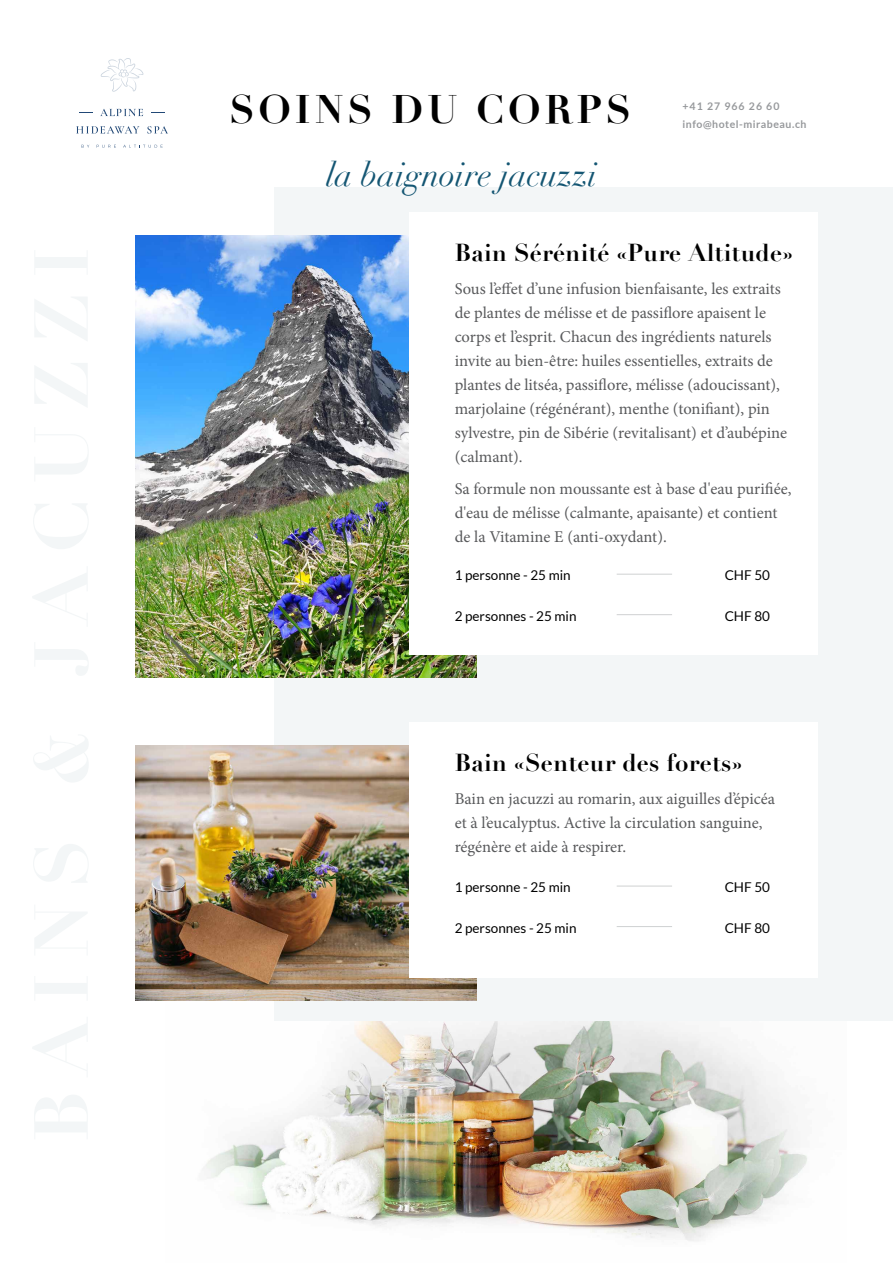
<style>
.page{position:relative;width:893px;height:1263px;background:#fff}
.page>*{position:absolute;margin:0;border:0;box-sizing:border-box;transform-origin:0 0}
.t1{font:700 39px "Didot";letter-spacing:.1em;color:#000}
.t2{font:italic 33px "Didot";color:#145673}
.t3{font:700 24px "Didot";letter-spacing:.01em;color:#000}
.t4{font:16.5px/24px "Minion Pro";color:#58595b}
.t5{font:13.5px "Lato";color:#000}
.t6{font:700 10.5px/18px "Lato";letter-spacing:.05em;color:#97999c}
</style>
<div class="page">
<img style="left:166px;top:1000px;width:680px;height:241px">
<div style="left:274px;top:187px;width:619px;height:833px;background:#f3f6f7"></div>
<svg style="left:101px;top:58px;width:42px;height:34px"></svg>
<svg style="left:79px;top:112px;width:14px;height:1px"></svg>
<svg style="left:151px;top:112px;width:14px;height:1px"></svg>
<svg style="left:81px;top:145px;width:8px;height:3px"></svg>
<svg style="left:97px;top:145px;width:19px;height:3px"></svg>
<svg style="left:123px;top:145px;width:40px;height:3px"></svg>
<svg style="left:100px;top:109px;width:43px;height:7px"></svg>
<svg style="left:76px;top:126px;width:64px;height:8px"></svg>
<svg style="left:147px;top:126px;width:21px;height:8px"></svg>
<img style="left:136px;top:235px;width:341px;height:442px">
<div style="left:409px;top:213px;width:409px;height:442px;background:#fff"></div>
<hr style="left:617px;top:574px;width:55px;height:1px;background:#cfd1d2">
<hr style="left:617px;top:614px;width:55px;height:1px;background:#cfd1d2">
<img style="left:136px;top:745px;width:341px;height:255px">
<div style="left:409px;top:722px;width:409px;height:256px;background:#fff"></div>
<hr style="left:617px;top:886px;width:55px;height:1px;background:#cfd1d2">
<hr style="left:617px;top:926px;width:55px;height:1px;background:#cfd1d2">
<h1 class="t1" style="left:229px;top:85px;width:403px">SOINS DU CORPS</h1>
<p class="t6" style="left:682px;top:97px;width:126px">+41 27 966 26 60 info@hotel-mirabeau.ch</p>
<h2 class="t2" style="left:326px;top:155px;width:273px">la baignoire jacuzzi</h2>
<h3 class="t3" style="left:455px;top:238px;width:340px">Bain Sérénité «Pure Altitude»</h3>
<p class="t4" style="left:455px;top:276px;width:334px">Sous l’effet d’une infusion bienfaisante, les extraits de plantes de mélisse et de passiflore apaisent le corps et l’esprit. Chacun des ingrédients naturels invite au bien-être: huiles essentielles, extraits de plantes de litséa, passiflore, mélisse (adoucissant), marjolaine (régénérant), menthe (tonifiant), pin sylvestre, pin de Sibérie (revitalisant) et d’aubépine (calmant).</p>
<p class="t4" style="left:455px;top:477px;width:338px">Sa formule non moussante est à base d'eau purifiée, d'eau de mélisse (calmante, apaisante) et contient de la Vitamine E (anti-oxydant).</p>
<p class="t5" style="left:455px;top:567px;width:118px">1 personne - 25 min</p>
<p class="t5" style="left:725px;top:567px;width:47px">CHF 50</p>
<p class="t5" style="left:455px;top:607px;width:123px">2 personnes - 25 min</p>
<p class="t5" style="left:725px;top:607px;width:47px">CHF 80</p>
<h3 class="t3" style="left:455px;top:748px;width:289px">Bain «Senteur des forets»</h3>
<p class="t4" style="left:455px;top:786px;width:322px">Bain en jacuzzi au romarin, aux aiguilles d’épicéa et à l’eucalyptus. Active la circulation sanguine, régénère et aide à respirer.</p>
<p class="t5" style="left:455px;top:879px;width:118px">1 personne - 25 min</p>
<p class="t5" style="left:725px;top:879px;width:47px">CHF 50</p>
<p class="t5" style="left:455px;top:919px;width:123px">2 personnes - 25 min</p>
<p class="t5" style="left:725px;top:919px;width:47px">CHF 80</p>
</div>
